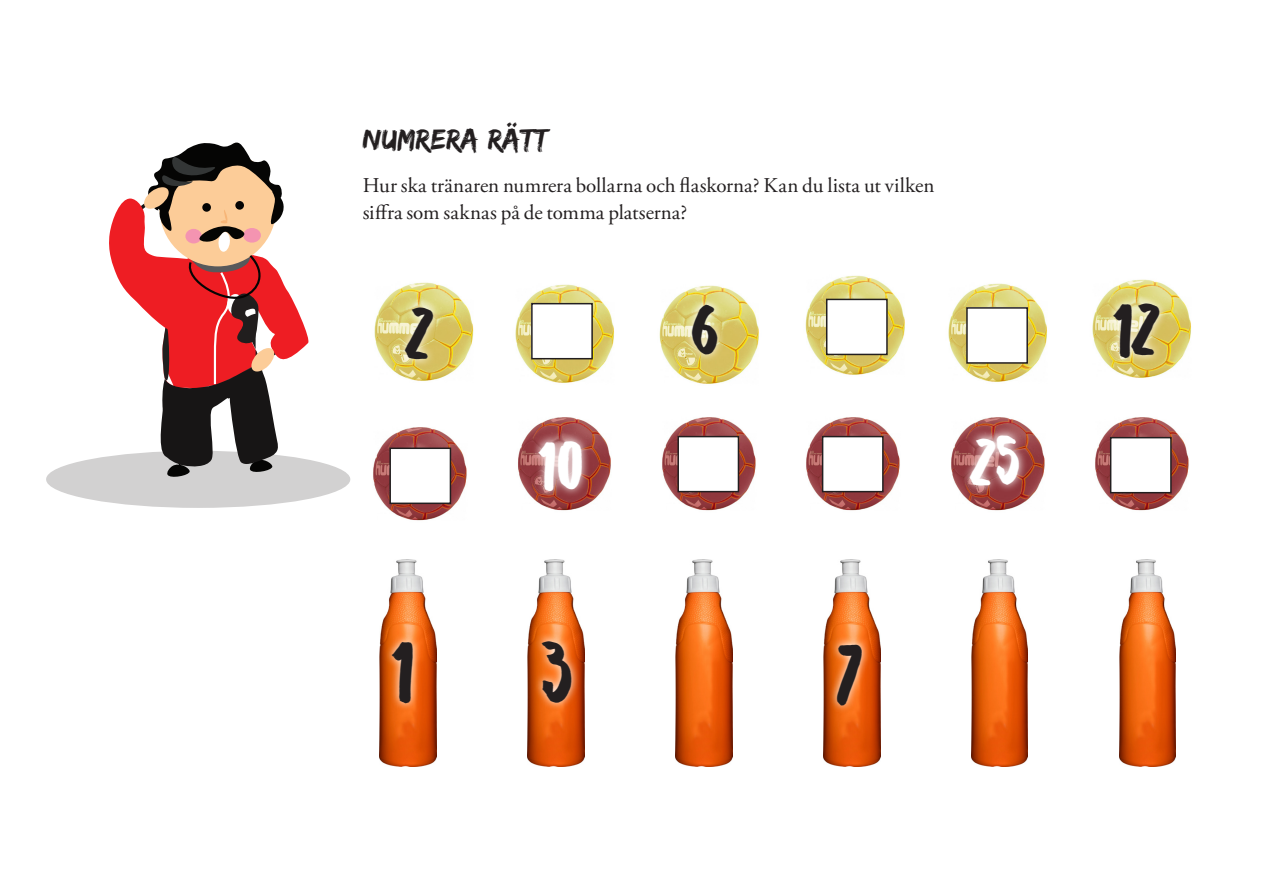
<style>
.page{position:relative;width:1263px;height:893px;background:#fff}
.page>*{position:absolute;margin:0;border:0;box-sizing:border-box;transform-origin:0 0}
.t1{font:37.5px "Hand Originals";color:#231f20}
.t2{font:33px "Hand Originals";color:#231f20}
.Rubrik_Handboll{font:30px "Edo SZ";letter-spacing:.01em;color:#231f20}
.t3{font:30px "Hand Originals";color:#fff}
.Brödtext{font:21px/27px "Adobe Garamond Pro";color:#231f20}
</style>
<div class="page">
<img style="left:348px;top:427px;width:119px;height:94px">
<img style="left:518px;top:417px;width:93px;height:94px">
<img style="left:662px;top:417px;width:94px;height:94px">
<img style="left:806px;top:417px;width:94px;height:94px">
<img style="left:951px;top:417px;width:94px;height:94px">
<img style="left:1095px;top:417px;width:94px;height:94px">
<svg style="left:531px;top:432px;width:60px;height:68px;background:#bb8081"></svg>
<svg style="left:962px;top:426px;width:66px;height:68px;background:#b67676"></svg>
<img style="left:380px;top:559px;width:56px;height:207px">
<img style="left:528px;top:559px;width:56px;height:207px">
<img style="left:675px;top:559px;width:57px;height:207px">
<img style="left:823px;top:559px;width:57px;height:207px">
<img style="left:971px;top:559px;width:57px;height:207px">
<img style="left:1119px;top:559px;width:57px;height:207px">
<div style="left:390px;top:448px;width:60px;height:55px;background:#fff"></div>
<div style="left:389px;top:448px;width:62px;height:56px;border:2px solid #231f20"></div>
<div style="left:678px;top:437px;width:60px;height:55px;background:#fff"></div>
<div style="left:677px;top:436px;width:62px;height:56px;border:2px solid #231f20"></div>
<div style="left:823px;top:437px;width:60px;height:55px;background:#fff"></div>
<div style="left:822px;top:436px;width:62px;height:56px;border:2px solid #231f20"></div>
<div style="left:1111px;top:438px;width:60px;height:55px;background:#fff"></div>
<div style="left:1110px;top:437px;width:62px;height:56px;border:2px solid #231f20"></div>
<svg style="left:384px;top:633px;width:38px;height:79px;background:#f08e4e"></svg>
<svg style="left:533px;top:632px;width:47px;height:79px;background:#ee8849"></svg>
<svg style="left:828px;top:635px;width:43px;height:79px;background:#ef8746"></svg>
<img style="left:374px;top:282px;width:100px;height:99px">
<img style="left:515px;top:284px;width:99px;height:99px">
<img style="left:659px;top:285px;width:100px;height:99px">
<img style="left:805px;top:275px;width:100px;height:100px">
<img style="left:948px;top:283px;width:99px;height:99px">
<img style="left:1092px;top:279px;width:99px;height:99px">
<div style="left:532px;top:304px;width:60px;height:55px;background:#fff"></div>
<div style="left:531px;top:303px;width:62px;height:56px;border:2px solid #231f20"></div>
<div style="left:827px;top:299px;width:60px;height:55px;background:#fff"></div>
<div style="left:826px;top:299px;width:62px;height:56px;border:2px solid #231f20"></div>
<div style="left:967px;top:308px;width:60px;height:55px;background:#fff"></div>
<div style="left:966px;top:307px;width:62px;height:57px;border:2px solid #231f20"></div>
<svg style="left:397px;top:299px;width:45px;height:69px;background:#e2d68f"></svg>
<svg style="left:683px;top:296px;width:43px;height:67px;background:#e4d996"></svg>
<svg style="left:1105px;top:294px;width:63px;height:73px;background:#e5d996"></svg>
<div style="left:46px;top:451px;width:304px;height:57px;background:#d2d1d1;border-radius:50%"></div>
<svg style="left:107px;top:143px;width:205px;height:334px"></svg>
<p class="Rubrik_Handboll" style="left:363px;top:122px;width:187px">NUMRERA RÄTT</p>
<p class="Brödtext" style="left:363px;top:173px;width:573px">Hur ska tränaren numrera bollarna och flaskorna? Kan du lista ut vilken siffra som saknas på de tomma platserna?</p>
<p class="t2" style="left:406px;top:322px;width:28px">2</p>
<p class="t2" style="left:691px;top:322px;width:28px">6</p>
<p class="t2" style="left:1114px;top:318px;width:46px">12</p>
<p class="t3" style="left:540px;top:455px;width:45px">10</p>
<p class="t3" style="left:971px;top:452px;width:49px">25</p>
<p class="t1" style="left:393px;top:658px;width:22px">1</p>
<p class="t1" style="left:541px;top:660px;width:32px">3</p>
<p class="t1" style="left:837px;top:663px;width:27px">7</p>
</div>
